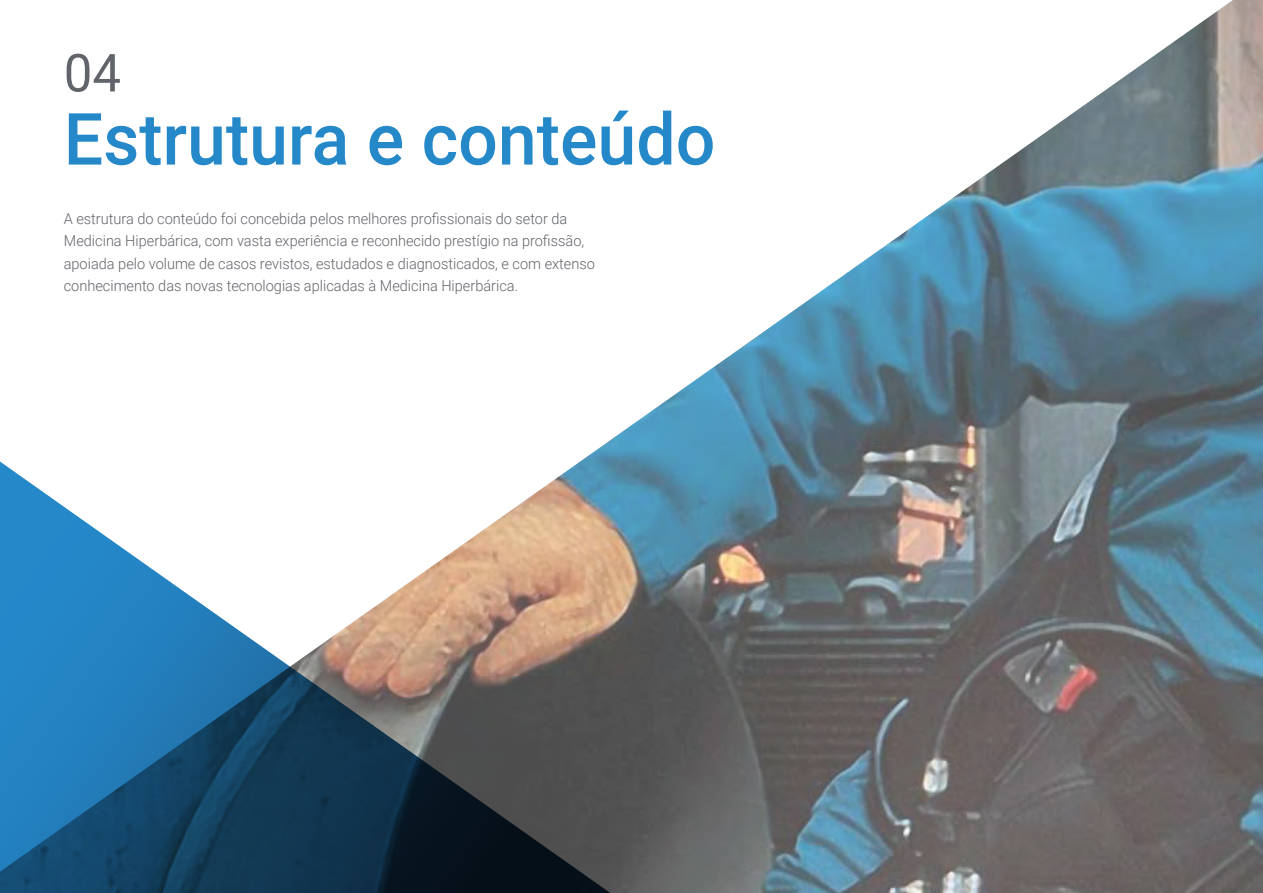
<style>
.page{position:relative;width:1263px;height:893px;background:#fff}
.page>*{position:absolute;margin:0;border:0;box-sizing:border-box;transform-origin:0 0}
.t1{font:500 72px "Roboto";color:#2488c9}
.t2{font:52.5px "Roboto";color:#61646a}
.t3{font:300 15px/22.5px "Roboto";color:#61646a}
</style>
<div class="page">
<img style="left:602px;top:0;width:661px;height:893px">
<svg style="left:0;top:446px;width:640px;height:447px"></svg>
<h2 class="t2" style="left:64px;top:36px;width:59px">04</h2>
<h1 class="t1" style="left:64px;top:89px;width:653px">Estrutura e conteúdo</h1>
<p class="t3" style="left:64px;top:207px;width:533px">A estrutura do conteúdo foi concebida pelos melhores profissionais do setor da Medicina Hiperbárica, com vasta experiência e reconhecido prestígio na profissão, apoiada pelo volume de casos revistos, estudados e diagnosticados, e com extenso conhecimento das novas tecnologias aplicadas à Medicina Hiperbárica.</p>
</div>
